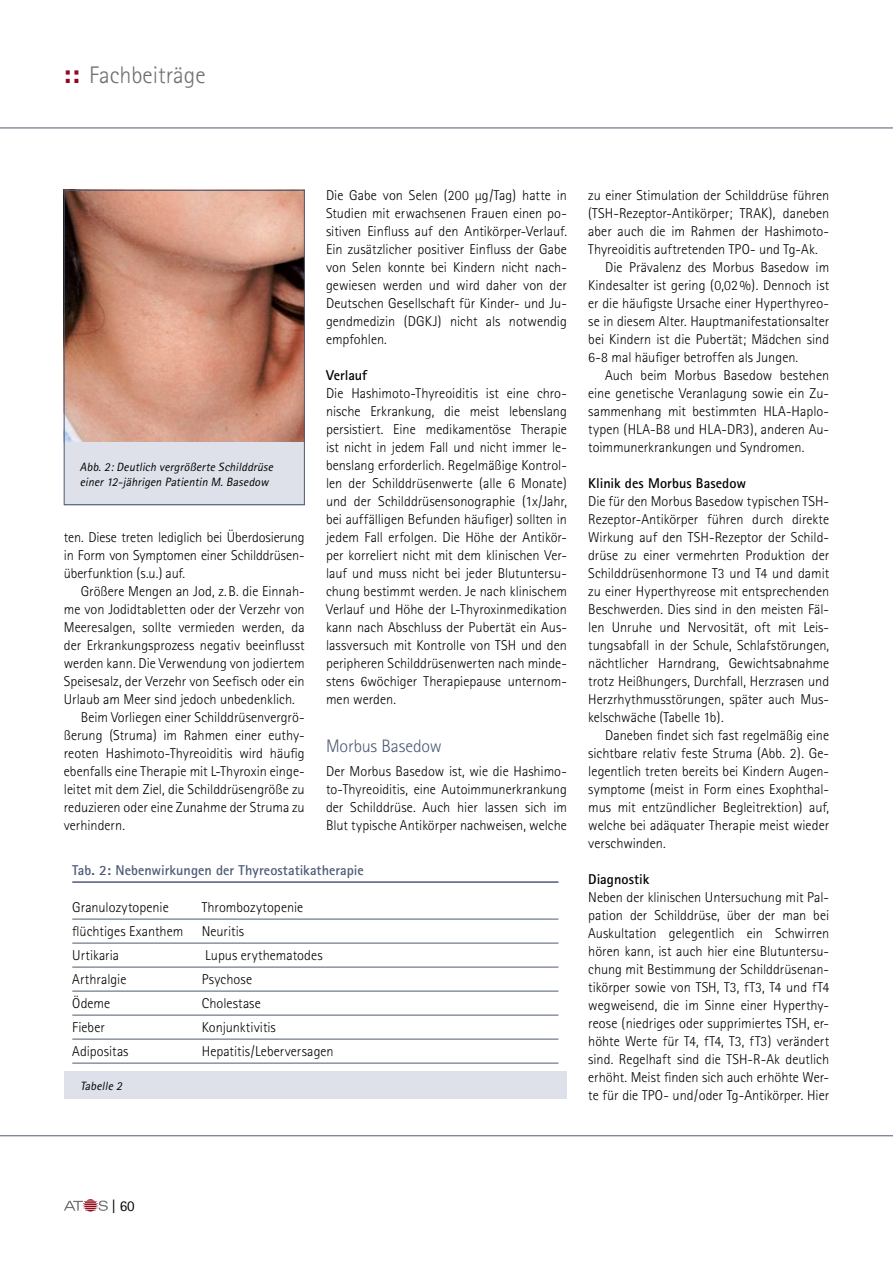
<style>
.page{position:relative;width:893px;height:1263px;background:#fff}
.page>*{position:absolute;margin:0;border:0;box-sizing:border-box;transform-origin:0 0}
.t1{font:300 24px "Rotis Sans Serif";color:#6d6f72}
.t2{font:300 18px "Rotis Sans Serif";letter-spacing:-.01em;color:#4e5b75}
.t3{font:15px "Rotis Sans Serif";color:#000}
.t4{font:300 14.25px/18px "Rotis Sans Serif";color:#000;text-align:justify}
.t5{font:700 14.25px "Rotis Sans Serif";color:#4e5b75}
.t6{font:700 14.25px "Rotis Sans Serif";color:#000}
.t7{font:italic 12px/15px "Rotis Sans Serif";color:#000}
.s1{font-family:"Eurostile";font-weight:700;color:#900726}
</style>
<div class="page">
<hr style="left:0;top:128px;width:893px;height:1px;background:#4e5b75">
<hr style="left:0;top:1135px;width:893px;height:1px;background:#4e5b75">
<svg style="left:64px;top:1199px;width:44px;height:12px"></svg>
<img style="left:66px;top:192px;width:237px;height:250px">
<div style="left:64px;top:442px;width:241px;height:63px;background:#dee1ea"></div>
<div style="left:64px;top:190px;width:241px;height:315px;border:1px solid #4e5b75"></div>
<hr style="left:72px;top:881px;width:486px;height:2px;background:#4e5b75">
<hr style="left:72px;top:919px;width:486px;height:1px;background:#4e5b75">
<hr style="left:72px;top:943px;width:486px;height:1px;background:#4e5b75">
<hr style="left:72px;top:967px;width:486px;height:1px;background:#4e5b75">
<hr style="left:72px;top:991px;width:486px;height:1px;background:#4e5b75">
<hr style="left:72px;top:1015px;width:486px;height:1px;background:#4e5b75">
<hr style="left:72px;top:1039px;width:486px;height:1px;background:#4e5b75">
<hr style="left:72px;top:1063px;width:486px;height:1px;background:#4e5b75">
<div style="left:64px;top:1072px;width:503px;height:27px;background:#dee1ea"></div>
<h1 class="t1" style="left:64px;top:61px;width:143px"><span class="s1">::</span> Fachbeiträge</h1>
<p class="t7" style="left:80px;top:459px;width:197px">Abb.2:Deutlich vergrößerte Schilddrüse einer12-jährigen Patientin M.Basedow</p>
<p class="t4" style="left:64px;top:528px;width:242px">ten. Diese treten lediglich bei Überdosierung in Form von Symptomen einer Schilddrüsen&shy;überfunktion (s.u.) auf.</p>
<p class="t4" style="left:81px;top:582px;width:225px">Größere Mengen an Jod, z.B. die Einnah-</p>
<p class="t4" style="left:64px;top:600px;width:242px">me von Jodidtabletten oder der Verzehr von</p>
<p class="t4" style="left:64px;top:618px;width:242px">Meeresalgen, sollte vermieden werden, da</p>
<p class="t4" style="left:64px;top:636px;width:242px">der Erkrankungsprozess negativ beeinflusst</p>
<p class="t4" style="left:64px;top:654px;width:242px">werden kann. Die Verwendung von jodiertem</p>
<p class="t4" style="left:64px;top:672px;width:242px">Speisesalz, der Verzehr von Seefisch oder ein</p>
<p class="t4" style="left:64px;top:690px;width:233px">Urlaub am Meer sind jedoch unbedenklich.</p>
<p class="t4" style="left:81px;top:708px;width:225px">Beim Vorliegen einer Schilddrüsenvergrö-</p>
<p class="t4" style="left:64px;top:726px;width:242px">ßerung (Struma) im Rahmen einer euthy-</p>
<p class="t4" style="left:64px;top:744px;width:242px">reoten Hashimoto-Thyreoiditis wird häufig</p>
<p class="t4" style="left:64px;top:762px;width:242px">ebenfalls eine Therapie mit L-Thyroxin einge-</p>
<p class="t4" style="left:64px;top:780px;width:242px">leitet mit dem Ziel, die Schilddrüsengröße zu</p>
<p class="t4" style="left:64px;top:798px;width:242px">reduzieren oder eine Zunahme der Struma zu</p>
<p class="t4" style="left:64px;top:816px;width:63px">verhindern.</p>
<p class="t4" style="left:326px;top:186px;width:242px">Die Gabe von Selen (200 µg/Tag) hatte in Studien mit erwachsenen Frauen einen po&shy;sitiven Einfluss auf den Antikörper-Verlauf.<br>Ein zusätzlicher positiver Einfluss der Gabe von Selen konnte bei Kindern nicht nach&shy;gewiesen werden und wird daher von der Deutschen Gesellschaft für Kinder- und Ju&shy;gendmedizin (DGKJ) nicht als notwendig empfohlen.</p>
<p class="t6" style="left:326px;top:366px;width:43px">Verlauf</p>
<p class="t4" style="left:326px;top:384px;width:242px">Die Hashimoto-Thyreoiditis ist eine chro&shy;nische Erkrankung, die meist lebenslang persistiert. Eine medikamentöse Therapie ist nicht in jedem Fall und nicht immer le&shy;benslang erforderlich. Regelmäßige Kontrol&shy;len der Schilddrüsenwerte (alle 6 Monate) und der Schilddrüsensonographie (1x/Jahr, bei auffälligen Befunden häufiger) sollten in jedem Fall erfolgen. Die Höhe der Antikör&shy;per korreliert nicht mit dem klinischen Ver&shy;lauf und muss nicht bei jeder Blutuntersu&shy;chung bestimmt werden. Je nach klinischem Verlauf und Höhe der L-Thyroxinmedikation kann nach Abschluss der Pubertät ein Aus&shy;lassversuch mit Kontrolle von TSH und den peripheren Schilddrüsenwerten nach minde&shy;stens 6wöchiger Therapiepause unternom&shy;men werden.</p>
<p class="t2" style="left:326px;top:735px;width:117px">Morbus Basedow</p>
<p class="t4" style="left:326px;top:762px;width:242px">Der Morbus Basedow ist, wie die Hashimo&shy;to-Thyreoiditis, eine Autoimmunerkrankung der Schilddrüse. Auch hier lassen sich im Blut typische Antikörper nachweisen, welche</p>
<p class="t5" style="left:72px;top:861px;width:293px">Tab. 2: Nebenwirkungen der Thyreostatikatherapie</p>
<p class="t4" style="left:72px;top:898px;width:98px">Granulozytopenie</p>
<p class="t4" style="left:202px;top:898px;width:103px">Thrombozytopenie</p>
<p class="t4" style="left:72px;top:922px;width:113px">flüchtiges Exanthem</p>
<p class="t4" style="left:202px;top:922px;width:44px">Neuritis</p>
<p class="t4" style="left:72px;top:946px;width:48px">Urtikaria</p>
<p class="t4" style="left:205px;top:946px;width:119px">Lupus erythematodes</p>
<p class="t4" style="left:72px;top:970px;width:56px">Arthralgie</p>
<p class="t4" style="left:202px;top:970px;width:52px">Psychose</p>
<p class="t4" style="left:72px;top:994px;width:39px">Ödeme</p>
<p class="t4" style="left:202px;top:994px;width:61px">Cholestase</p>
<p class="t4" style="left:72px;top:1018px;width:34px">Fieber</p>
<p class="t4" style="left:202px;top:1018px;width:76px">Konjunktivitis</p>
<p class="t4" style="left:72px;top:1042px;width:58px">Adipositas</p>
<p class="t4" style="left:202px;top:1042px;width:133px">Hepatitis/Leberversagen</p>
<p class="t7" style="left:80px;top:1078px;width:46px">Tabelle 2</p>
<p class="t4" style="left:588px;top:186px;width:242px">zu einer Stimulation der Schilddrüse führen</p>
<p class="t4" style="left:588px;top:204px;width:242px">(TSH-Rezeptor-Antikörper; TRAK), daneben</p>
<p class="t4" style="left:588px;top:222px;width:242px">aber auch die im Rahmen der Hashimoto-</p>
<p class="t4" style="left:588px;top:240px;width:231px">Thyreoiditis auftretenden TPO- und Tg-Ak.</p>
<p class="t4" style="left:605px;top:258px;width:225px">Die Prävalenz des Morbus Basedow im</p>
<p class="t4" style="left:588px;top:276px;width:242px">Kindesalter ist gering (0,02%). Dennoch ist</p>
<p class="t4" style="left:588px;top:294px;width:242px">er die häufigste Ursache einer Hyperthyreo-</p>
<p class="t4" style="left:588px;top:312px;width:242px">se in diesem Alter. Hauptmanifestationsalter</p>
<p class="t4" style="left:588px;top:330px;width:242px">bei Kindern ist die Pubertät; Mädchen sind</p>
<p class="t4" style="left:588px;top:348px;width:212px">6-8 mal häufiger betroffen als Jungen.</p>
<p class="t4" style="left:605px;top:366px;width:225px">Auch beim Morbus Basedow bestehen</p>
<p class="t4" style="left:588px;top:384px;width:242px">eine genetische Veranlagung sowie ein Zu-</p>
<p class="t4" style="left:588px;top:402px;width:242px">sammenhang mit bestimmten HLA-Haplo-</p>
<p class="t4" style="left:588px;top:420px;width:242px">typen (HLA-B8 und HLA-DR3), anderen Au-</p>
<p class="t4" style="left:588px;top:438px;width:218px">toimmunerkrankungen und Syndromen.</p>
<p class="t6" style="left:588px;top:474px;width:160px">Klinik des Morbus Basedow</p>
<p class="t4" style="left:588px;top:492px;width:242px">Die für den Morbus Basedow typischen TSH-Rezeptor-Antikörper führen durch direkte Wirkung auf den TSH-Rezeptor der Schild&shy;drüse zu einer vermehrten Produktion der Schilddrüsenhormone T3 und T4 und damit zu einer Hyperthyreose mit entsprechenden Beschwerden. Dies sind in den meisten Fäl&shy;len Unruhe und Nervosität, oft mit Leis&shy;tungsabfall in der Schule, Schlafstörungen, nächtlicher Harndrang, Gewichtsabnahme trotz Heißhungers, Durchfall, Herzrasen und Herzrhythmusstörungen, später auch Mus&shy;kelschwäche (Tabelle 1b).</p>
<p class="t4" style="left:588px;top:726px;width:242px;text-indent:17px">Daneben findet sich fast regelmäßig eine sichtbare relativ feste Struma (Abb. 2). Ge&shy;legentlich treten bereits bei Kindern Augen&shy;symptome (meist in Form eines Exophthal&shy;mus mit entzündlicher Begleitrektion) auf, welche bei adäquater Therapie meist wieder verschwinden.</p>
<p class="t6" style="left:588px;top:870px;width:63px">Diagnostik</p>
<p class="t4" style="left:588px;top:888px;width:242px">Neben der klinischen Untersuchung mit Pal&shy;pation der Schilddrüse, über der man bei Auskultation gelegentlich ein Schwirren hören kann, ist auch hier eine Blutuntersu&shy;chung mit Bestimmung der Schilddrüsenan&shy;tikörper sowie von TSH, T3, fT3, T4 und fT4 wegweisend, die im Sinne einer Hyperthy&shy;reose (niedriges oder supprimiertes TSH, er&shy;höhte Werte für T4, fT4, T3, fT3) verändert sind. Regelhaft sind die TSH-R-Ak deutlich erhöht. Meist finden sich auch erhöhte Wer&shy;te für die TPO- und/oder Tg-Antikörper. Hier</p>
<p class="t3" style="left:112px;top:1197px;width:24px">| 60</p>
</div>
